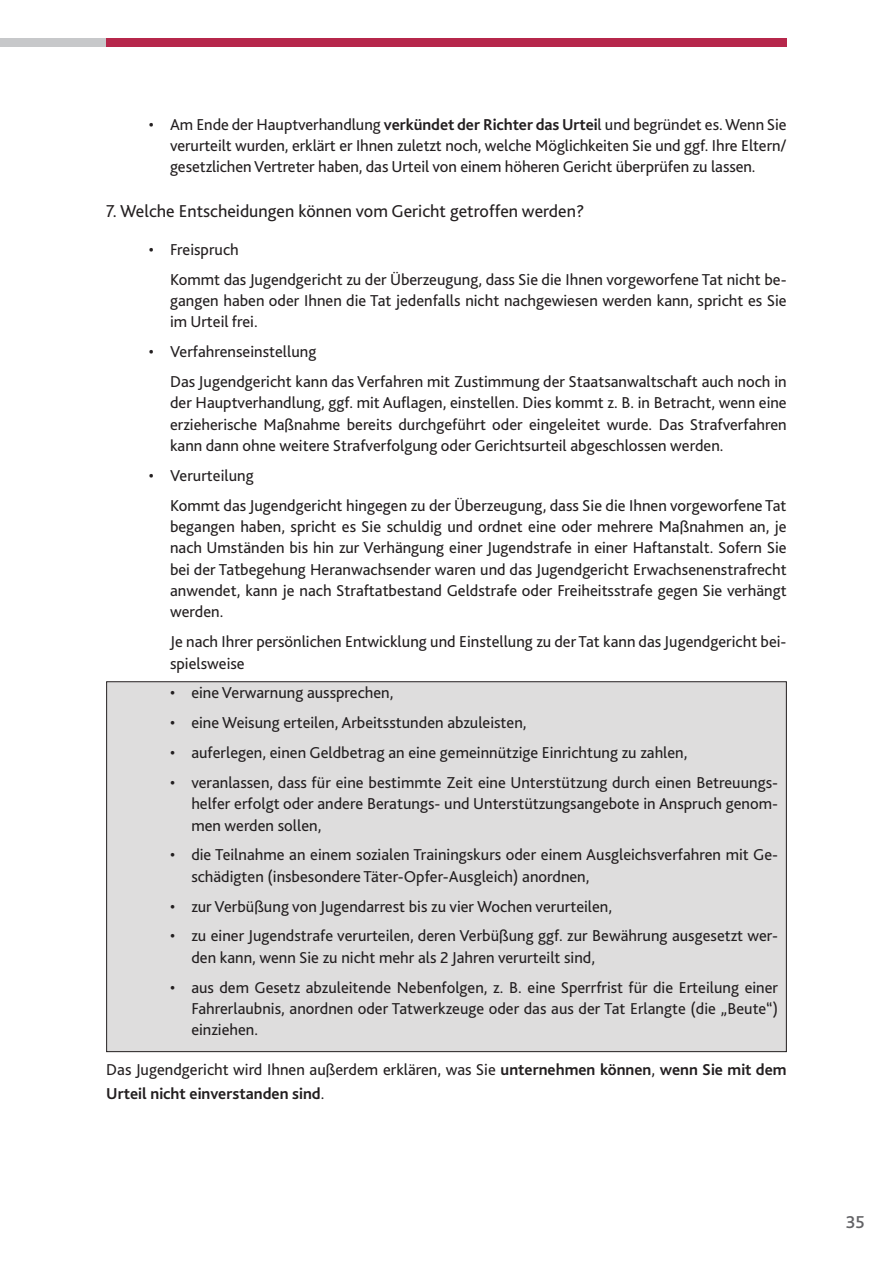
<style>
.page{position:relative;width:893px;height:1263px;background:#fff}
.page>*{position:absolute;margin:0;border:0;box-sizing:border-box;transform-origin:0 0}
.t1{font:18px "Bliss 2";color:#231f20}
.t2{font:500 18px "Bliss 2";color:#636366}
.t3{font:16.5px/21.3px "Bliss 2";color:#231f20}
.t4{font:700 16.5px/24.3px "Bliss 2";color:#231f20}
.s1{font-weight:700}
.s2{font-weight:400}
</style>
<div class="page">
<div style="left:0;top:38px;width:115px;height:9px;background:#c7c8ca"></div>
<div style="left:106px;top:38px;width:681px;height:9px;background:#b6274b"></div>
<div style="left:107px;top:682px;width:679px;height:370px;background:#dedddd"></div>
<p class="t3" style="left:170px;top:113px;width:618px;text-align:justify;text-indent:-21px">• Am Ende der Hauptverhandlung <span class="s1">verkündet der Richter das Urtei</span>l und begründet es. Wenn Sie verurteilt wurden, erklärt er Ihnen zuletzt noch, welche Möglichkeiten Sie und ggf. Ihre Eltern/ gesetzlichen Vertreter haben, das Urteil von einem höheren Gericht überprüfen zu lassen.</p>
<p class="t1" style="left:106px;top:199px;width:480px">7. Welche Entscheidungen können vom Gericht getroffen werden?</p>
<p class="t3" style="left:170px;top:234px;width:618px;line-height:29.8px;text-indent:-21px">• Freispruch<br>Kommt das Jugendgericht zu der Überzeugung, dass Sie die Ihnen vorgeworfene Tat nicht be-</p>
<p class="t3" style="left:170px;top:290px;width:618px">gangen haben oder Ihnen die Tat jedenfalls nicht nachgewiesen werden kann, spricht es Sie im Urteil frei.</p>
<p class="t3" style="left:170px;top:336px;width:618px;line-height:29.8px;text-indent:-21px">• Verfahrenseinstellung<br>Das Jugendgericht kann das Verfahren mit Zustimmung der Staatsanwaltschaft auch noch in</p>
<p class="t3" style="left:170px;top:392px;width:618px;text-align:justify">der Hauptverhandlung, ggf. mit Auflagen, einstellen. Dies kommt z. B. in Betracht, wenn eine erzieherische Maßnahme bereits durchgeführt oder eingeleitet wurde. Das Strafverfahren kann dann ohne weitere Strafverfolgung oder Gerichtsurteil abgeschlossen werden.</p>
<p class="t3" style="left:170px;top:460px;width:618px;line-height:29.8px;text-indent:-21px">• Verurteilung<br>Kommt das Jugendgericht hingegen zu der Überzeugung, dass Sie die Ihnen vorgeworfene Tat</p>
<p class="t3" style="left:170px;top:516px;width:618px;text-align:justify">begangen haben, spricht es Sie schuldig und ordnet eine oder mehrere Maßnahmen an, je nach Umständen bis hin zur Verhängung einer Jugendstrafe in einer Haftanstalt. Sofern Sie bei der Tatbegehung Heranwachsender waren und das Jugendgericht Erwachsenenstrafrecht anwendet, kann je nach Straftatbestand Geldstrafe oder Freiheitsstrafe gegen Sie verhängt werden.</p>
<p class="t3" style="left:170px;top:631px;width:618px">Je nach Ihrer persönlichen Entwicklung und Einstellung zu der Tat kann das Jugendgericht bei&shy;spielsweise</p>
<p class="t3" style="left:170px;top:682px;width:225px">• eine Verwarnung aussprechen,</p>
<p class="t3" style="left:170px;top:712px;width:358px">• eine Weisung erteilen, Arbeitsstunden abzuleisten,</p>
<p class="t3" style="left:170px;top:741px;width:519px">• auferlegen, einen Geldbetrag an eine gemeinnützige Einrichtung zu zahlen,</p>
<p class="t3" style="left:191px;top:771px;width:588px;text-align:justify;text-indent:-21px">• veranlassen, dass für eine bestimmte Zeit eine Unterstützung durch einen Betreuungs&shy;helfer erfolgt oder andere Beratungs- und Unterstützungsangebote in Anspruch genom&shy;men werden sollen,</p>
<p class="t3" style="left:191px;top:844px;width:588px;text-indent:-21px">• die Teilnahme an einem sozialen Trainingskurs oder einem Ausgleichsverfahren mit Ge&shy;schädigten (insbesondere Täter-Opfer-Ausgleich) anordnen,</p>
<p class="t3" style="left:170px;top:895px;width:444px">• zur Verbüßung von Jugendarrest bis zu vier Wochen verurteilen,</p>
<p class="t3" style="left:191px;top:925px;width:588px;text-indent:-21px">• zu einer Jugendstrafe verurteilen, deren Verbüßung ggf. zur Bewährung ausgesetzt wer&shy;den kann, wenn Sie zu nicht mehr als 2 Jahren verurteilt sind,</p>
<p class="t3" style="left:191px;top:976px;width:588px;text-align:justify;text-indent:-21px">• aus dem Gesetz abzuleitende Nebenfolgen, z. B. eine Sperrfrist für die Erteilung einer Fahrerlaubnis, anordnen oder Tatwerkzeuge oder das aus der Tat Erlangte (die „Beute“) einziehen.</p>
<p class="t4" style="left:106px;top:1056px;width:682px"><span class="s2">Das Jugendgericht wird Ihnen außerdem erklären, was Sie</span> unternehmen können<span class="s2">,</span> wenn Sie mit dem<br>Urteil nicht einverstanden sind<span class="s2">.</span></p>
<p class="t2" style="left:846px;top:1211px;width:21px">35</p>
</div>
